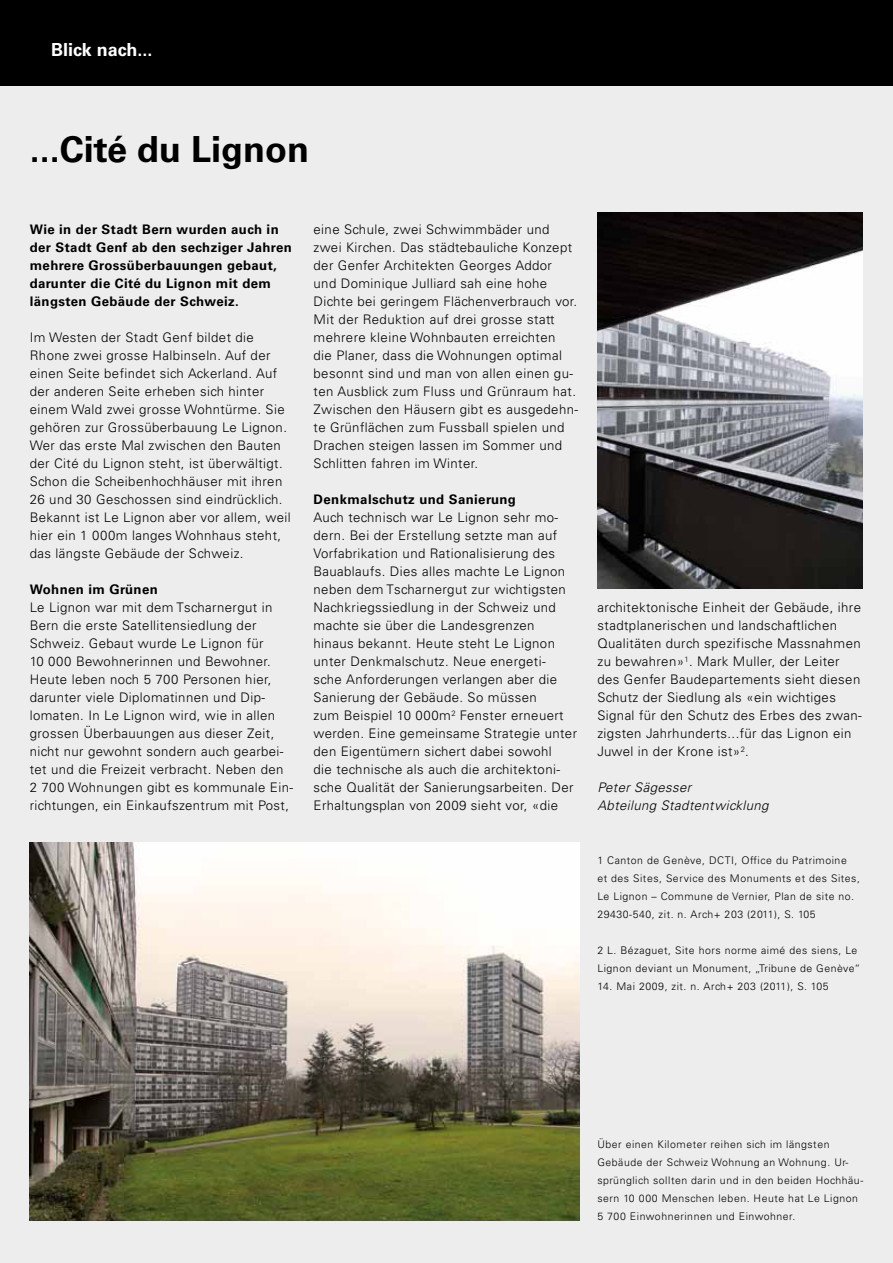
<style>
.page{position:relative;width:893px;height:1263px;background:#fff}
.page>*{position:absolute;margin:0;border:0;box-sizing:border-box;transform-origin:0 0}
.t1{font:700 36px "Univers LT Std";color:#000}
.t2{font:700 18px "Univers LT Std";color:#fff}
.t3{font:300 13.2px/18px "Univers LT Std";letter-spacing:.03em;color:#000}
.t4{font:700 13.2px/18px "Univers LT Std";letter-spacing:.03em;color:#000}
.t5{font:italic 300 13.2px/18px "Univers LT Std";letter-spacing:.03em;color:#000}
.t6{font:300 10.5px/18px "Univers LT Std";letter-spacing:.05em;color:#000}
</style>
<div class="page">
<div style="left:0;top:85px;width:893px;height:1178px;background:#ededed"></div>
<div style="left:0;top:0;width:893px;height:85px;background:#000"></div>
<img style="left:30px;top:842px;width:550px;height:378px">
<img style="left:597px;top:213px;width:266px;height:375px">
<h2 class="t2" style="left:51px;top:39px;width:103px">Blick nach...</h2>
<h1 class="t1" style="left:30px;top:128px;width:281px">...Cité du Lignon</h1>
<p class="t4" style="left:30px;top:220px;width:264px">Wie in der Stadt Bern wurden auch in der Stadt Genf ab den sechziger Jahren mehrere Grossüberbauungen gebaut, darunter die Cité du Lignon mit dem längsten Gebäude der Schweiz.</p>
<p class="t3" style="left:30px;top:328px;width:262px">Im Westen der Stadt Genf bildet die Rhone zwei grosse Halbinseln. Auf der einen Seite befindet sich Ackerland. Auf der anderen Seite erheben sich hinter einem Wald zwei grosse Wohntürme. Sie gehören zur Grossüberbauung Le Lignon.<br>Wer das erste Mal zwischen den Bauten der Cité du Lignon steht, ist überwältigt.<br>Schon die Scheibenhochhäuser mit ihren 26 und 30 Geschossen sind eindrücklich.<br>Bekannt ist Le Lignon aber vor allem, weil hier ein 1 000m langes Wohnhaus steht, das längste Gebäude der Schweiz.</p>
<p class="t4" style="left:30px;top:581px;width:130px">Wohnen im Grünen</p>
<p class="t3" style="left:30px;top:598px;width:265px">Le Lignon war mit dem Tscharnergut in Bern die erste Satellitensiedlung der Schweiz. Gebaut wurde Le Lignon für<br>10 000 Bewohnerinnen und Bewohner.<br>Heute leben noch 5 700 Personen hier, darunter viele Diplomatinnen und Dip&shy;lomaten. In Le Lignon wird, wie in allen grossen Überbauungen aus dieser Zeit, nicht nur gewohnt sondern auch gearbei&shy;tet und die Freizeit verbracht. Neben den 2 700 Wohnungen gibt es kommunale Ein&shy;richtungen, ein Einkaufszentrum mit Post,</p>
<p class="t3" style="left:314px;top:220px;width:266px">eine Schule, zwei Schwimmbäder und zwei Kirchen. Das städtebauliche Konzept der Genfer Architekten Georges Addor<br>und Dominique Julliard sah eine hohe Dichte bei geringem Flächenverbrauch vor.<br>Mit der Reduktion auf drei grosse statt mehrere kleine Wohnbauten erreichten<br>die Planer, dass die Wohnungen optimal besonnt sind und man von allen einen gu&shy;ten Ausblick zum Fluss und Grünraum hat.<br>Zwischen den Häusern gibt es ausgedehn&shy;te Grünflächen zum Fussball spielen und Drachen steigen lassen im Sommer und Schlitten fahren im Winter.</p>
<p class="t4" style="left:314px;top:491px;width:204px">Denkmalschutz und Sanierung</p>
<p class="t3" style="left:314px;top:509px;width:265px">Auch technisch war Le Lignon sehr mo&shy;dern. Bei der Erstellung setzte man auf Vorfabrikation und Rationalisierung des Bauablaufs. Dies alles machte Le Lignon neben dem Tscharnergut zur wichtigsten Nachkriegssiedlung in der Schweiz und machte sie über die Landesgrenzen hinaus bekannt. Heute steht Le Lignon unter Denkmalschutz. Neue energeti&shy;sche Anforderungen verlangen aber die Sanierung der Gebäude. So müssen<br>zum Beispiel 10 000m<sup>2</sup> Fenster erneuert werden. Eine gemeinsame Strategie unter den Eigentümern sichert dabei sowohl<br>die technische als auch die architektoni&shy;sche Qualität der Sanierungsarbeiten. Der Erhaltungsplan von 2009 sieht vor, «die</p>
<p class="t3" style="left:597px;top:598px;width:266px">architektonische Einheit der Gebäude, ihre stadtplanerischen und landschaftlichen Qualitäten durch spezifische Massnahmen zu bewahren»<sup>1</sup>. Mark Muller, der Leiter des Genfer Baudepartements sieht diesen Schutz der Siedlung als «ein wichtiges Signal für den Schutz des Erbes des zwan&shy;zigsten Jahrhunderts...für das Lignon ein Juwel in der Krone ist»<sup>2</sup>.</p>
<p class="t5" style="left:597px;top:778px;width:173px">Peter Sägesser<br>Abteilung Stadtentwicklung</p>
<p class="t6" style="left:597px;top:851px;width:264px">1 Canton de Genève, DCTI, Office du Patrimoine<br>et des Sites, Service des Monuments et des Sites, Le Lignon – Commune de Vernier, Plan de site no.<br>29430-540, zit. n. Arch+ 203 (2011), S. 105</p>
<p class="t6" style="left:597px;top:941px;width:264px">2 L. Bézaguet, Site hors norme aimé des siens, Le<br>Lignon deviant un Monument, „Tribune de Genève“</p>
<p class="t6" style="left:597px;top:977px;width:233px">14. Mai 2009, zit. n. Arch+ 203 (2011), S. 105</p>
<p class="t6" style="left:597px;top:1135px;width:267px">Über einen Kilometer reihen sich im längsten Gebäude der Schweiz Wohnung an Wohnung. Ur&shy;sprünglich sollten darin und in den beiden Hochhäu&shy;sern 10 000 Menschen leben. Heute hat Le Lignon 5 700 Einwohnerinnen und Einwohner.</p>
</div>
